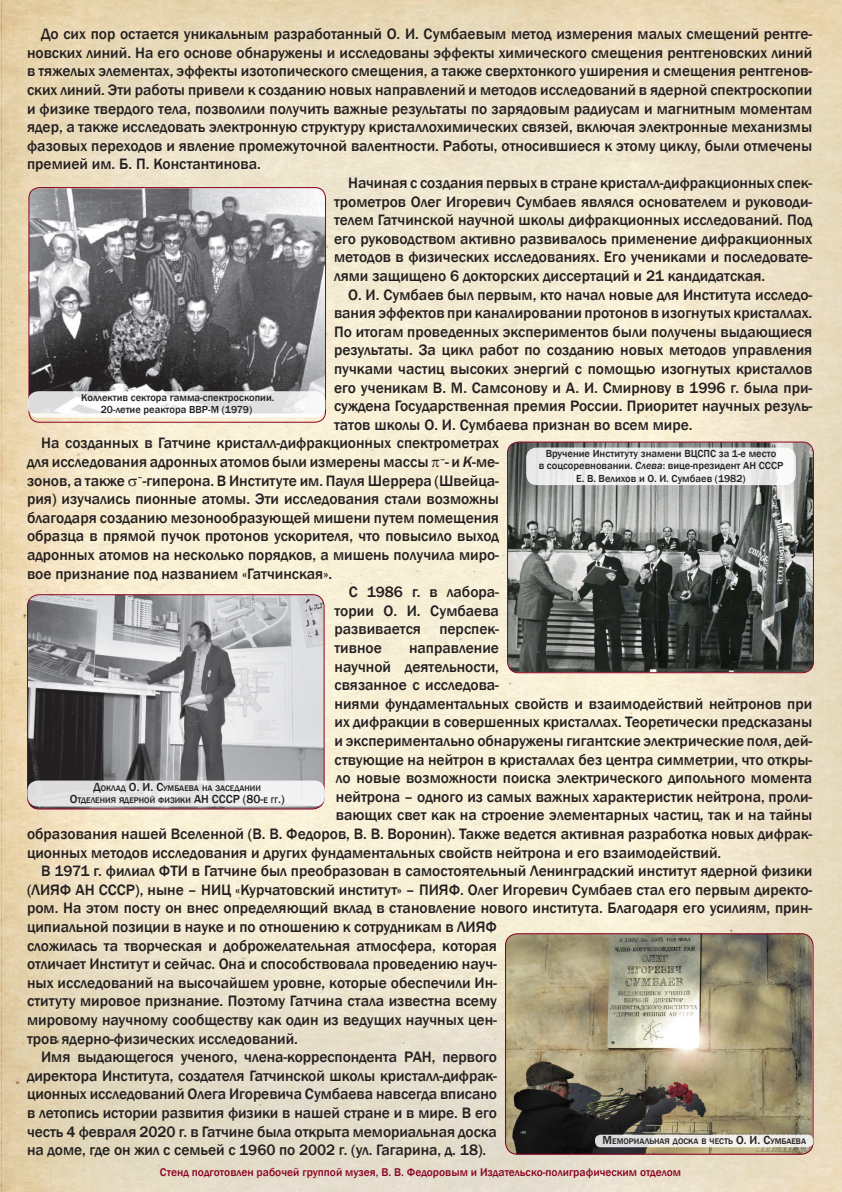
<style>
.page{position:relative;width:842px;height:1192px;background:#fff}
.page>*{position:absolute;margin:0;border:0;box-sizing:border-box;transform-origin:0 0}
.t1{font:500 15.5px/18.6px "Franklin Gothic";color:#231f20;text-align:justify}
.t2{font:500 12px "Franklin Gothic";color:#231f20}
.t3{font:500 11.5px "Franklin Gothic";color:#8a0124}
.t4{font:500 10.5px/12.6px "Franklin Gothic";color:#231f20;text-align:center}
.t5{font:500 8.4px/12px "Franklin Gothic";color:#231f20}
.s1{font-style:italic}
.s2{font-size:12px}
.s3{font-size:8.4px}
</style>
<div class="page">
<img style="left:0;top:0;width:842px;height:1192px">
<img style="left:507px;top:442px;width:306px;height:230px">
<div style="left:507px;top:442px;width:307px;height:231px;border:1px solid #8a0124;border-radius:11px"></div>
<svg style="left:526px;top:448px;width:270px;height:37px;fill:#eeefee"></svg>
<img style="left:505px;top:934px;width:307px;height:220px">
<div style="left:505px;top:933px;width:308px;height:222px;border:1px solid #8a0124;border-radius:12px"></div>
<svg style="left:595px;top:1135px;width:218px;height:12px;background:#ebe9e5"></svg>
<img style="left:29px;top:188px;width:296px;height:225px">
<div style="left:28px;top:187px;width:298px;height:236px;border:1px solid #8a0124;border-radius:11px"></div>
<svg style="left:28px;top:391px;width:297px;height:26px"></svg>
<img style="left:28px;top:595px;width:296px;height:214px">
<div style="left:27px;top:594px;width:298px;height:215px;border:1px solid #8a0124;border-radius:12px"></div>
<div style="left:27px;top:781px;width:298px;height:26px;background:linear-gradient(to right,#dedede,#f3f3f4);border-radius:11px"></div>
<svg style="left:432px;top:460px;width:7px;height:7px"></svg>
<svg style="left:128px;top:478px;width:9px;height:8px"></svg>
<p class="t1" style="left:27px;top:25px;width:787px;text-indent:14px">До сих пор остается уникальным разработанный О. И. Сумбаевым метод измерения малых смещений рентге&shy;новских линий. На его основе обнаружены и исследованы эффекты химического смещения рентгеновских линий в тяжелых элементах, эффекты изотопического смещения, а также сверхтонкого уширения и смещения рентгенов&shy;ских линий. Эти работы привели к созданию новых направлений и методов исследований в ядерной спектроскопии и физике твердого тела, позволили получить важные результаты по зарядовым радиусам и магнитным моментам ядер, а также исследовать электронную структуру кристаллохимических связей, включая электронные механизмы фазовых переходов и явление промежуточной валентности. Работы, относившиеся к этому циклу, были отмечены премией им. Б. П. Константинова.</p>
<p class="t1" style="left:334px;top:174px;width:480px;text-indent:14px">Начиная с создания первых в стране кристалл-дифракционных спек&shy;трометров Олег Игоревич Сумбаев являлся основателем и руководи&shy;телем Гатчинской научной школы дифракционных исследований. Под его руководством активно развивалось применение дифракционных методов в физических исследованиях. Его учениками и последовате&shy;лями защищено 6 докторских диссертаций и 21 кандидатская.</p>
<p class="t1" style="left:334px;top:285px;width:480px;text-indent:14px">О. И. Сумбаев был первым, кто начал новые для Института исследо&shy;вания эффектов при каналировании протонов в изогнутых кристаллах.<br>По итогам проведенных экспериментов были получены выдающиеся результаты. За цикл работ по созданию новых методов управления пучками частиц высоких энергий с помощью изогнутых кристаллов его ученикам В. М. Самсонову и А. И. Смирнову в 1996 г. была при&shy;суждена Государственная премия России. Приоритет научных резуль&shy;татов школы О. И. Сумбаева признан во всем мире.</p>
<p class="t1" style="left:27px;top:434px;width:474px;text-indent:14px">На созданных в Гатчине кристалл-дифракционных спектрометрах для исследования адронных атомов были измерены массы <sup>–</sup>- и <span class="s1">K</span>-ме&shy;зонов, а также <sup>–</sup>-гиперона. В Институте им. Пауля Шеррера (Швейца&shy;рия) изучались пионные атомы. Эти исследования стали возможны благодаря созданию мезонообразующей мишени путем помещения образца в прямой пучок протонов ускорителя, что повысило выход адронных атомов на несколько порядков, а мишень получила миро&shy;вое признание под названием «Гатчинская».</p>
<p class="t1" style="left:334px;top:583px;width:166px;text-indent:14px">С 1986 г. в лабора&shy;тории О. И. Сумбаева развивается перспек&shy;тивное</p>
<p class="t4" style="left:81px;top:391px;width:195px">Коллектив сектора гамма-спектроскопии.<br>20-летие реактора ВВР-М (1979)</p>
<p class="t4" style="left:539px;top:447px;width:246px">Вручение Институту знамени ВЦСПС за 1-е место<br>в соцсоревновании. <span class="s1">Слева</span>: вице-президент АН СССР<br>Е. В. Велихов и О. И. Сумбаев (1982)</p>
<p class="t1" style="left:409px;top:639px;width:92px">направление</p>
<p class="t1" style="left:334px;top:657px;width:166px">научной деятельности,</p>
<p class="t1" style="left:334px;top:676px;width:166px">связанное с исследова-</p>
<p class="t1" style="left:334px;top:695px;width:479px">ниями фундаментальных свойств и взаимодействий нейтронов при</p>
<p class="t1" style="left:334px;top:713px;width:479px">их дифракции в совершенных кристаллах. Теоретически предсказаны</p>
<p class="t1" style="left:334px;top:732px;width:479px">и экспериментально обнаружены гигантские электрические поля, дей-</p>
<p class="t1" style="left:334px;top:750px;width:479px">ствующие на нейтрон в кристаллах без центра симметрии, что откры-</p>
<p class="t1" style="left:336px;top:769px;width:478px">ло новые возможности поиска электрического дипольного момента</p>
<p class="t1" style="left:336px;top:788px;width:478px">нейтрона – одного из самых важных характеристик нейтрона, проли-</p>
<p class="t1" style="left:336px;top:806px;width:478px">вающих свет как на строение элементарных частиц, так и на тайны</p>
<p class="t1" style="left:27px;top:825px;width:787px">образования нашей Вселенной (В. В. Федоров, В. В. Воронин). Также ведется активная разработка новых дифрак-</p>
<p class="t1" style="left:27px;top:843px;width:696px">ционных методов исследования и других фундаментальных свойств нейтрона и его взаимодействий.</p>
<p class="t1" style="left:27px;top:862px;width:787px;text-align:left;text-indent:14px">В 1971 г. филиал ФТИ в Гатчине был преобразован в самостоятельный Ленинградский институт ядерной физики (ЛИЯФ АН СССР), ныне – НИЦ «Курчатовский институт» – ПИЯФ. Олег Игоревич Сумбаев стал его первым директо&shy;ром. На этом посту он внес определяющий вклад в становление нового института. Благодаря его усилиям, прин&shy;ципиальной позиции в науке и по отношению к сотрудникам в ЛИЯФ<br>сложилась та творческая и доброжелательная атмосфера, которая<br>отличает Институт и сейчас. Она и способствовала проведению науч-<br>ных исследований на высочайшем уровне, которые обеспечили Ин-<br>ституту мировое признание. Поэтому Гатчина стала известна всему<br>мировому научному сообществу как один из ведущих научных цен-<br>тров ядерно-физических исследований.</p>
<p class="t1" style="left:27px;top:1048px;width:471px;text-indent:14px">Имя выдающегося ученого, члена-корреспондента РАН, первого директора Института, создателя Гатчинской школы кристалл-дифрак&shy;ционных исследований Олега Игоревича Сумбаева навсегда вписано в летопись истории развития физики в нашей стране и в мире. В его честь 4 февраля 2020 г. в Гатчине была открыта мемориальная доска на доме, где он жил с семьей с 1960 по 2002 г. (ул. Гагарина, д. 18).</p>
<p class="t5" style="left:70px;top:782px;width:193px;text-indent:24px"><span class="s2">Д</span>оклад <span class="s2">О. И. С</span>умбаева на заседании<br><span class="s2">О</span>тделения ядерной физики <span class="s2">АН СССР</span></p>
<p class="t2" style="left:243px;top:792px;width:43px">(80-<span class="s3">е гг</span>.)</p>
<p class="t5" style="left:602px;top:1136px;width:205px"><span class="s2">М</span>емориальная доска в честь <span class="s2">О. И. С</span>умбаева</p>
<p class="t3" style="left:160px;top:1165px;width:523px">Стенд подготовлен рабочей группой музея, В. В. Федоровым и Издательско-полиграфическим отделом</p>
</div>
